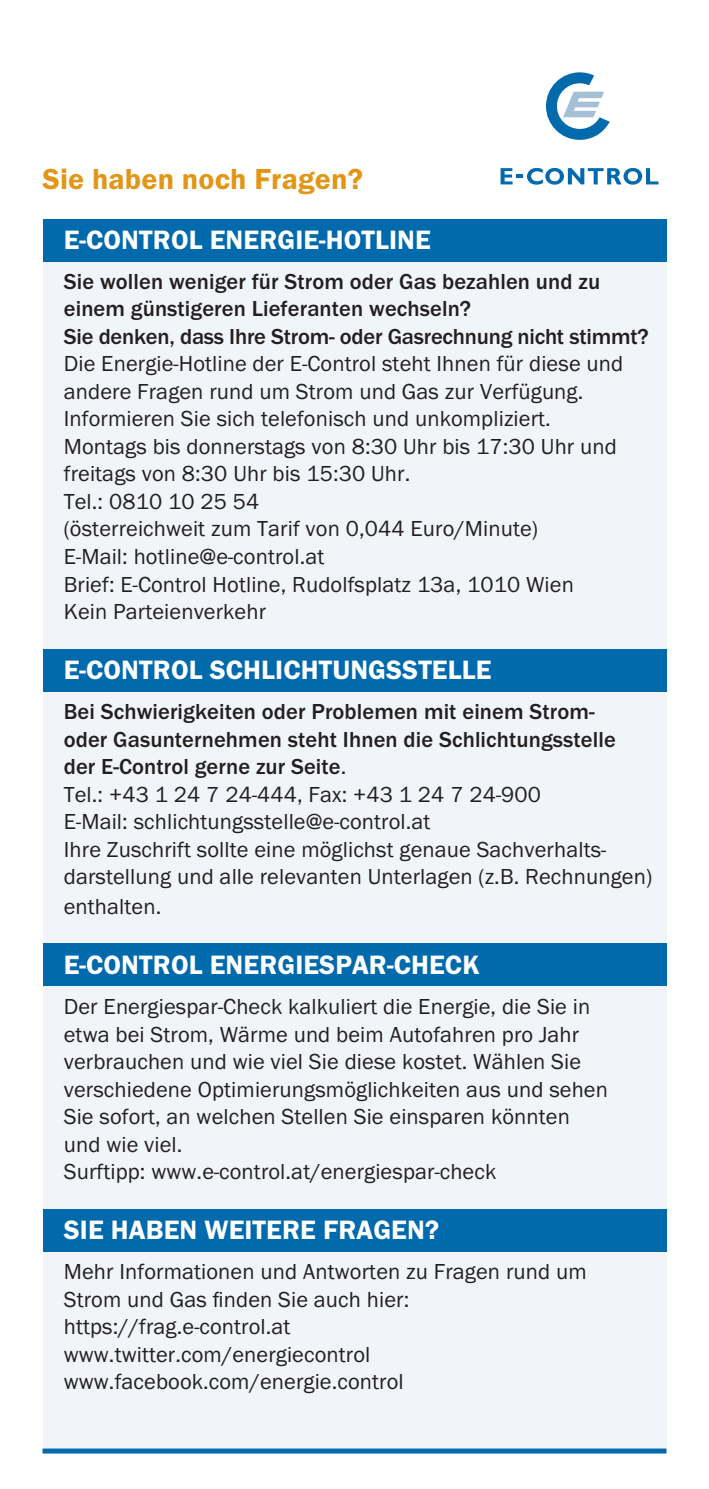
<style>
.page{position:relative;width:709px;height:1489px;background:#fff}
.page>*{position:absolute;margin:0;border:0;box-sizing:border-box;transform-origin:0 0}
.t1{font:600 30px "Franklin Got Itc T";letter-spacing:.005em;color:#e29616}
.t2{font:600 27.5px "Franklin Got Itc T";letter-spacing:.005em;color:#fff}
.t3{font:22.5px/27.5px "Franklin Got Itc T";letter-spacing:.005em;color:#231f20}
.t4{font:500 22.5px/27.5px "Franklin Got Itc T";letter-spacing:.005em;color:#231f20}
.s1{font-weight:500}
</style>
<div class="page">
<svg style="left:546px;top:72px;width:63px;height:68px"></svg>
<svg style="left:500px;top:168px;width:158px;height:17px"></svg>
<div style="left:43px;top:241px;width:623px;height:1209px;background:#f1f4f8"></div>
<div style="left:43px;top:1448px;width:623px;height:5px;background:#006aad"></div>
<div style="left:43px;top:219px;width:623px;height:43px;background:#006aad"></div>
<div style="left:43px;top:649px;width:623px;height:43px;background:#006aad"></div>
<div style="left:43px;top:943px;width:623px;height:42px;background:#006aad"></div>
<div style="left:43px;top:1209px;width:623px;height:42px;background:#006aad"></div>
<h1 class="t1" style="left:43px;top:162px;width:322px">Sie haben noch Fragen?</h1>
<p class="t2" style="left:64px;top:224px;width:368px">E-CONTROL ENERGIE-HOTLINE</p>
<p class="t4" style="left:64px;top:267px;width:586px">Sie wollen weniger für Strom oder Gas bezahlen und zu einem günstigeren Lieferanten wechseln?<br>Sie denken, dass Ihre Strom- oder Gasrechnung nicht stimmt?</p>
<p class="t3" style="left:64px;top:350px;width:561px">Die Energie-Hotline der E-Control steht Ihnen für diese und andere Fragen rund um Strom und Gas zur Verfügung.<br>Informieren Sie sich telefonisch und unkompliziert.<br>Montags bis donnerstags von 8:30 Uhr bis 17:30 Uhr und freitags von 8:30 Uhr bis 15:30 Uhr.<br>Tel.: 0810 10 25 54<br>(österreichweit zum Tarif von 0,044 Euro/Minute)<br>E-Mail: hotline@e-control.at<br>Brief: E-Control Hotline, Rudolfsplatz 13a, 1010 Wien<br>Kein Parteienverkehr</p>
<p class="t2" style="left:64px;top:654px;width:429px">E-CONTROL SCHLICHTUNGSSTELLE</p>
<p class="t3" style="left:64px;top:697px;width:590px"><span class="s1">Bei Schwierigkeiten oder Problemen mit einem Strom-<br>oder Gasunternehmen steht Ihnen die Schlichtungsstelle der E-Control gerne zur Seite</span>.<br>Tel.: +43 1 24 7 24-444, Fax: +43 1 24 7 24-900<br>E-Mail: schlichtungsstelle@e-control.at<br>Ihre Zuschrift sollte eine möglichst genaue Sachverhalts&shy;darstellung und alle relevanten Unterlagen (z.B. Rechnungen)</p>
<p class="t3" style="left:64px;top:892px;width:99px">enthalten.</p>
<p class="t2" style="left:64px;top:949px;width:417px">E-CONTROL ENERGIESPAR-CHECK</p>
<p class="t3" style="left:64px;top:992px;width:545px">Der Energiespar-Check kalkuliert die Energie, die Sie in etwa bei Strom, Wärme und beim Autofahren pro Jahr verbrauchen und wie viel Sie diese kostet. Wählen Sie verschiedene Optimierungsmöglichkeiten aus und sehen Sie sofort, an welchen Stellen Sie einsparen könnten und wie viel.<br>Surftipp: www.e-control.at/energiespar-check</p>
<p class="t2" style="left:64px;top:1214px;width:377px">SIE HABEN WEITERE FRAGEN?</p>
<p class="t3" style="left:64px;top:1257px;width:524px">Mehr Informationen und Antworten zu Fragen rund um Strom und Gas finden Sie auch hier: https://frag.e-control.at www.twitter.com/energiecontrol www.facebook.com/energie.control</p>
</div>
